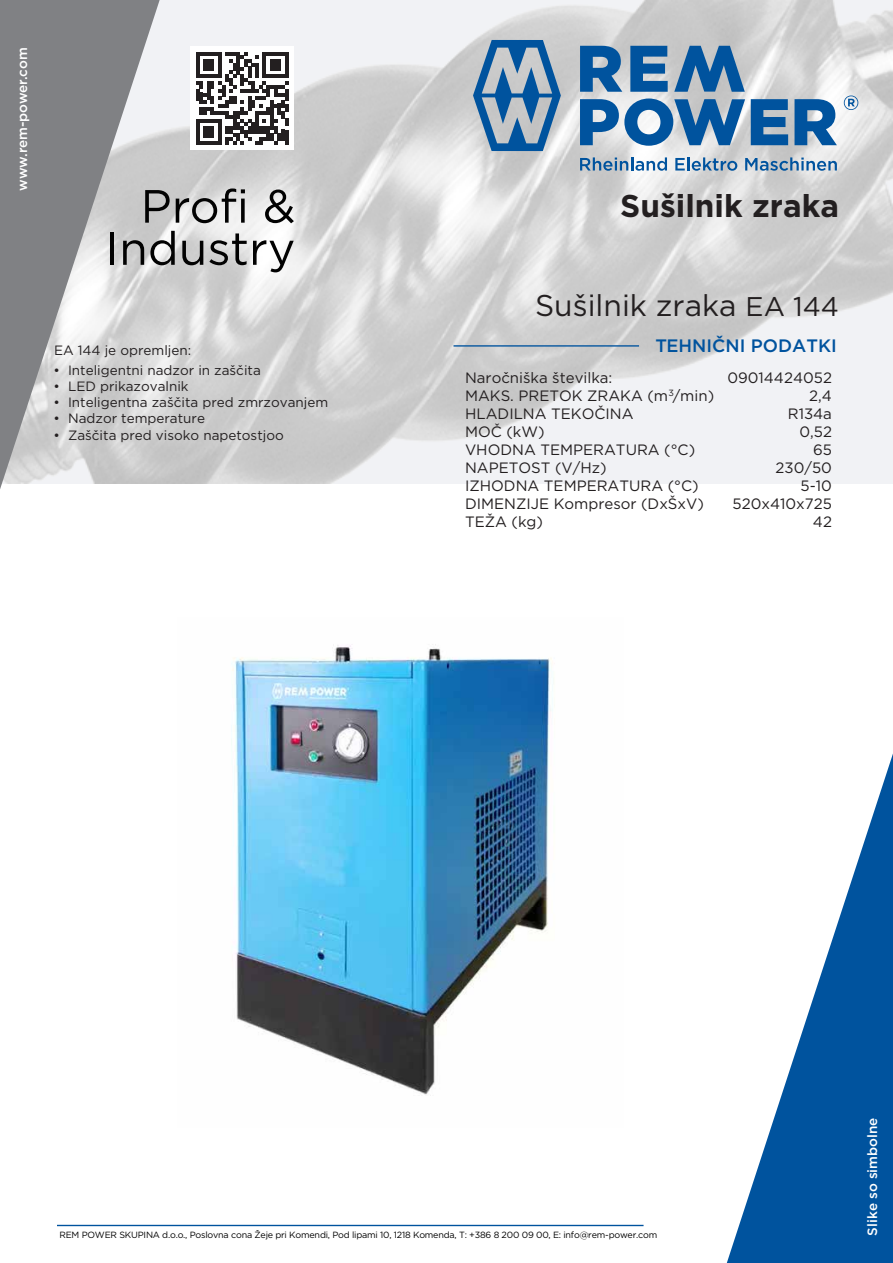
<style>
.page{position:relative;width:893px;height:1263px;background:#fff}
.page>*{position:absolute;margin:0;border:0;box-sizing:border-box;transform-origin:0 0}
.t1{font:700 31.5px "Gotham OT";color:#231f20}
.t2{font:30px "Gotham OT";color:#231f20}
.t3{font:500 18px "Gotham OT";color:#00539e}
.t4{font:15px/18px "Gotham OT";color:#231f20;text-align:right}
.t5{font:13.5px "Gotham OT";color:#231f20}
.t6{font:500 13.5px "Gotham OT";color:#fff}
.t7{font:9px "Gotham OT";letter-spacing:-.025em;color:#000}
.t8{font:9px "Gotham OT";color:#231f20}
.s1{font-size:27px}
</style>
<div class="page">
<img style="left:160px;top:0;width:733px;height:483px">
<svg style="left:0;top:0;width:160px;height:489px;background:#acacae"></svg>
<svg style="left:727px;top:753px;width:166px;height:510px"></svg>
<svg style="left:751px;top:99px;width:37px;height:46px;background:#2c6ca6"></svg>
<svg style="left:794px;top:99px;width:43px;height:46px;background:#417cb2"></svg>
<svg style="left:580px;top:99px;width:165px;height:47px;background:#6090ba"></svg>
<svg style="left:580px;top:157px;width:87px;height:14px"></svg>
<svg style="left:675px;top:157px;width:62px;height:14px"></svg>
<svg style="left:745px;top:157px;width:92px;height:14px"></svg>
<svg style="left:473px;top:40px;width:88px;height:111px;background:#7799b8"></svg>
<svg style="left:674px;top:46px;width:71px;height:46px;background:#5584af"></svg>
<svg style="left:630px;top:46px;width:38px;height:46px;background:#3372aa"></svg>
<svg style="left:580px;top:46px;width:42px;height:46px;background:#3774ab"></svg>
<svg style="left:844px;top:95px;width:14px;height:15px"></svg>
<div style="left:190px;top:47px;width:104px;height:103px;background:#fff"></div>
<svg style="left:196px;top:52px;width:92px;height:93px"></svg>
<hr style="left:285px;top:130px;width:3px;height:15px;background:#231f20">
<svg style="left:145px;top:190px;width:25px;height:33px"></svg>
<svg style="left:176px;top:188px;width:69px;height:35px;background:#a7a7a7"></svg>
<svg style="left:265px;top:189px;width:29px;height:34px"></svg>
<hr style="left:111px;top:232px;width:3px;height:33px;background:#020202">
<svg style="left:123px;top:240px;width:21px;height:25px"></svg>
<svg style="left:150px;top:231px;width:25px;height:34px"></svg>
<svg style="left:182px;top:241px;width:21px;height:24px"></svg>
<svg style="left:209px;top:233px;width:38px;height:32px"></svg>
<svg style="left:253px;top:240px;width:41px;height:32px"></svg>
<hr style="left:57px;top:1225px;width:587px;height:1px;background:#00539e">
<hr style="left:453px;top:345px;width:186px;height:2px;background:#00539e">
<img style="left:231px;top:644px;width:322px;height:452px">
<p class="t6" style="left:15px;top:191px;width:145px;rotate:-90deg">www.rem-power.com</p>
<p class="t5" style="left:54px;top:343px;width:139px">EA 144 je opremljen:</p>
<p class="t5" style="left:54px;top:363px;width:209px">• Inteligentni nadzor in zaščita</p>
<p class="t5" style="left:54px;top:379px;width:137px">• LED prikazovalnik</p>
<p class="t5" style="left:54px;top:395px;width:276px">• Inteligentna zaščita pred zmrzovanjem</p>
<p class="t5" style="left:54px;top:411px;width:153px">• Nadzor temperature</p>
<p class="t5" style="left:54px;top:427px;width:232px">• Zaščita pred visoko napetostjoo</p>
<h1 class="t1" style="left:620px;top:187px;width:220px">Sušilnik zraka</h1>
<h2 class="t2" style="left:535px;top:288px;width:305px">Sušilnik zraka <span class="s1">EA 144</span></h2>
<p class="t3" style="left:655px;top:335px;width:183px">TEHNIČNI PODATKI</p>
<p class="t4" style="left:465px;top:369px;width:251px;text-align:left">Naročniška številka:<br>MAKS. PRETOK ZRAKA (m /min)<br>HLADILNA TEKOČINA<br>MOČ (kW)<br>VHODNA TEMPERATURA (°C)<br>NAPETOST (V/Hz)<br>IZHODNA TEMPERATURA (°C)<br>DIMENZIJE Kompresor (DxŠxV)<br>TEŽA (kg)</p>
<p class="t4" style="left:727px;top:369px;width:106px">09014424052<br>2,4<br>R134a<br>0,52<br>65<br>230/50<br>5-10<br>520x410x725<br>42</p>
<p class="t8" style="left:668px;top:388px;width:7px">3</p>
<p class="t7" style="left:60px;top:1230px;width:599px">REM POWER SKUPINA d.o.o., Poslovna cona Žeje pri Komendi, Pod lipami 10, 1218 Komenda, T: +386 8 200 09 00, E: info@rem-power.com</p>
<p class="t6" style="left:865px;top:1235px;width:119px;rotate:-90deg">Slike so simbolne</p>
</div>
